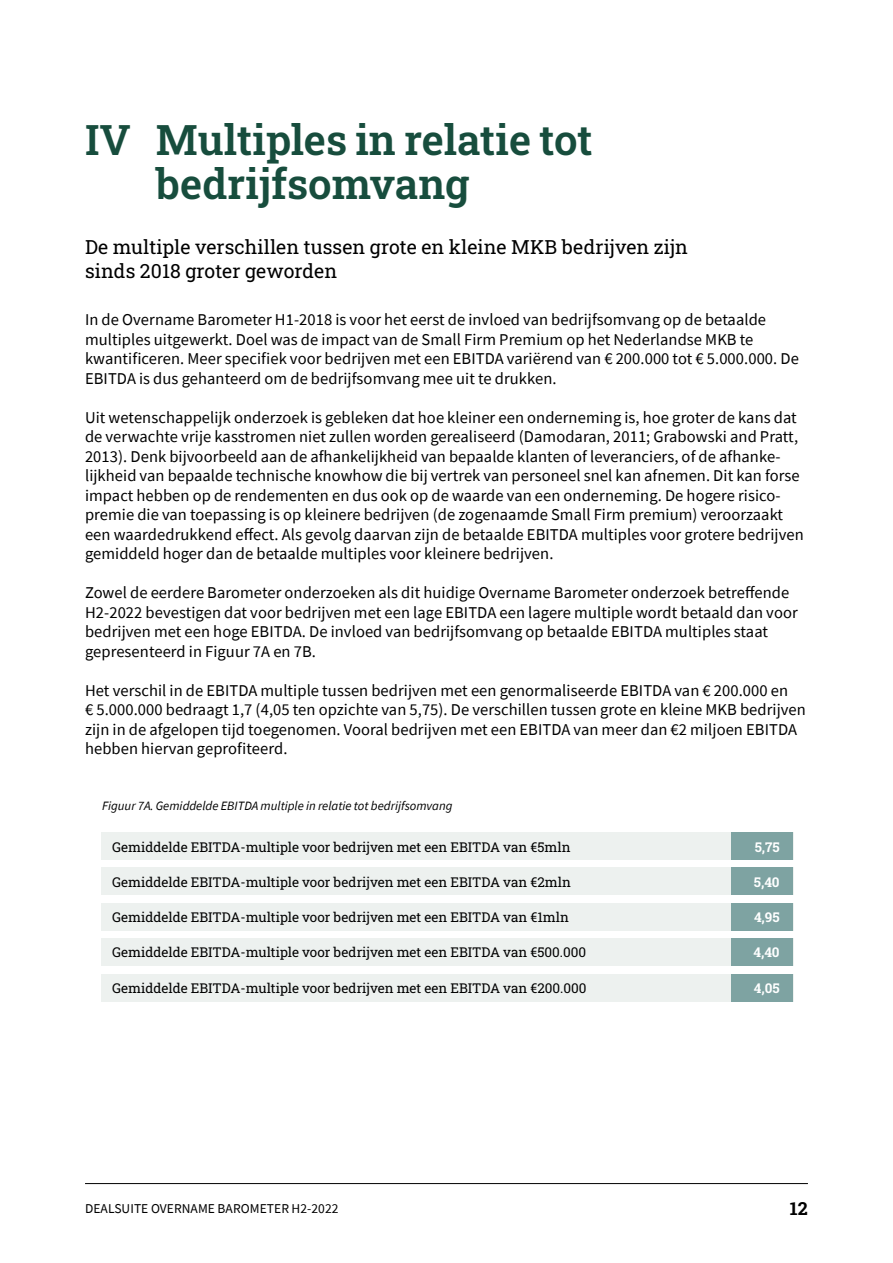
<style>
.page{position:relative;width:893px;height:1263px;background:#fff}
.page>*{position:absolute;margin:0;border:0;box-sizing:border-box;transform-origin:0 0}
.Kop_Helvetica{font:600 42px/43.5px "Roboto Slab";color:#174d3d}
.Brood{font:19.5px "Roboto Slab";letter-spacing:.005em;color:#000}
.Brood-2{font:700 18px "Roboto Slab";color:#000}
.OB-Brood{font:16.5px/19.5px "Source Sans Pro";letter-spacing:.005em;color:#000}
.Kader{font:13.5px "Roboto Slab";color:#000}
.Brood-3{font:13.5px "Source Sans Pro";letter-spacing:.005em;color:#000}
.Kader-2{font:700 13.5px "Roboto Slab";color:#fff}
.OB_bijschrift{font:italic 12.75px "Source Sans Pro";color:#000}
</style>
<div class="page">
<div style="left:101px;top:832px;width:692px;height:27px;background:#edf1ef"></div>
<div style="left:101px;top:938px;width:692px;height:27px;background:#edf1ef"></div>
<div style="left:101px;top:868px;width:692px;height:27px;background:#edf1ef"></div>
<div style="left:101px;top:974px;width:692px;height:27px;background:#edf1ef"></div>
<div style="left:101px;top:903px;width:692px;height:28px;background:#edf1ef"></div>
<div style="left:732px;top:832px;width:61px;height:27px;background:#7ea3a2"></div>
<div style="left:732px;top:938px;width:61px;height:27px;background:#7ea3a2"></div>
<div style="left:732px;top:868px;width:61px;height:27px;background:#7ea3a2"></div>
<div style="left:732px;top:974px;width:61px;height:27px;background:#7ea3a2"></div>
<div style="left:732px;top:903px;width:61px;height:28px;background:#7ea3a2"></div>
<hr style="left:85px;top:1183px;width:723px;height:1px;background:#000">
<p class="Kop_Helvetica" style="left:156px;top:117px;width:438px;text-indent:-71px">IV Multiples in relatie tot bedrijfsomvang</p>
<p class="Brood" style="left:85px;top:234px;width:604px">De multiple verschillen tussen grote en kleine MKB bedrijven zijn</p>
<p class="Brood" style="left:85px;top:258px;width:254px">sinds 2018 groter geworden</p>
<p class="OB-Brood" style="left:85px;top:310px;width:715px">In de Overname Barometer H1-2018 is voor het eerst de invloed van bedrijfsomvang op de betaalde multiples uitgewerkt. Doel was de impact van de Small Firm Premium op het Nederlandse MKB te kwantificeren. Meer specifiek voor bedrijven met een EBITDA variërend van € 200.000 tot € 5.000.000. De EBITDA is dus gehanteerd om de bedrijfsomvang mee uit te drukken.</p>
<p class="OB-Brood" style="left:85px;top:407px;width:720px">Uit wetenschappelijk onderzoek is gebleken dat hoe kleiner een onderneming is, hoe groter de kans dat de verwachte vrije kasstromen niet zullen worden gerealiseerd (Damodaran, 2011; Grabowski and Pratt, 2013). Denk bijvoorbeeld aan de afhankelijkheid van bepaalde klanten of leveranciers, of de afhanke&shy;lijkheid van bepaalde technische knowhow die bij vertrek van personeel snel kan afnemen. Dit kan forse impact hebben op de rendementen en dus ook op de waarde van een onderneming. De hogere risico&shy;premie die van toepassing is op kleinere bedrijven (de zogenaamde Small Firm premium) veroorzaakt een waardedrukkend effect. Als gevolg daarvan zijn de betaalde EBITDA multiples voor grotere bedrijven gemiddeld hoger dan de betaalde multiples voor kleinere bedrijven.</p>
<p class="OB-Brood" style="left:85px;top:583px;width:714px">Zowel de eerdere Barometer onderzoeken als dit huidige Overname Barometer onderzoek betreffende H2-2022 bevestigen dat voor bedrijven met een lage EBITDA een lagere multiple wordt betaald dan voor bedrijven met een hoge EBITDA. De invloed van bedrijfsomvang op betaalde EBITDA multiples staat gepresenteerd in Figuur 7A en 7B.</p>
<p class="OB-Brood" style="left:85px;top:680px;width:722px">Het verschil in de EBITDA multiple tussen bedrijven met een genormaliseerde EBITDA van € 200.000 en<br>€ 5.000.000 bedraagt 1,7 (4,05 ten opzichte van 5,75). De verschillen tussen grote en kleine MKB bedrijven zijn in de afgelopen tijd toegenomen. Vooral bedrijven met een EBITDA van meer dan €2 miljoen EBITDA hebben hiervan geprofiteerd.</p>
<p class="OB_bijschrift" style="left:102px;top:797px;width:352px">Figuur 7A. Gemiddelde EBITDA multiple in relatie tot bedrijfsomvang</p>
<p class="Kader" style="left:112px;top:837px;width:460px">Gemiddelde EBITDA-multiple voor bedrijven met een EBITDA van €5mln</p>
<p class="Kader-2" style="left:755px;top:837px;width:27px">5,75</p>
<p class="Kader" style="left:112px;top:872px;width:460px">Gemiddelde EBITDA-multiple voor bedrijven met een EBITDA van €2mln</p>
<p class="Kader-2" style="left:754px;top:872px;width:27px">5,40</p>
<p class="Kader" style="left:112px;top:908px;width:458px">Gemiddelde EBITDA-multiple voor bedrijven met een EBITDA van €1mln</p>
<p class="Kader-2" style="left:754px;top:908px;width:27px">4,95</p>
<p class="Kader" style="left:112px;top:943px;width:476px">Gemiddelde EBITDA-multiple voor bedrijven met een EBITDA van €500.000</p>
<p class="Kader-2" style="left:753px;top:943px;width:28px">4,40</p>
<p class="Kader" style="left:112px;top:978px;width:476px">Gemiddelde EBITDA-multiple voor bedrijven met een EBITDA van €200.000</p>
<p class="Kader-2" style="left:754px;top:978px;width:27px">4,05</p>
<p class="Brood-3" style="left:85px;top:1200px;width:255px">DEALSUITE OVERNAME BAROMETER H2-2022</p>
<p class="Brood-2" style="left:790px;top:1196px;width:20px">12</p>
</div>
